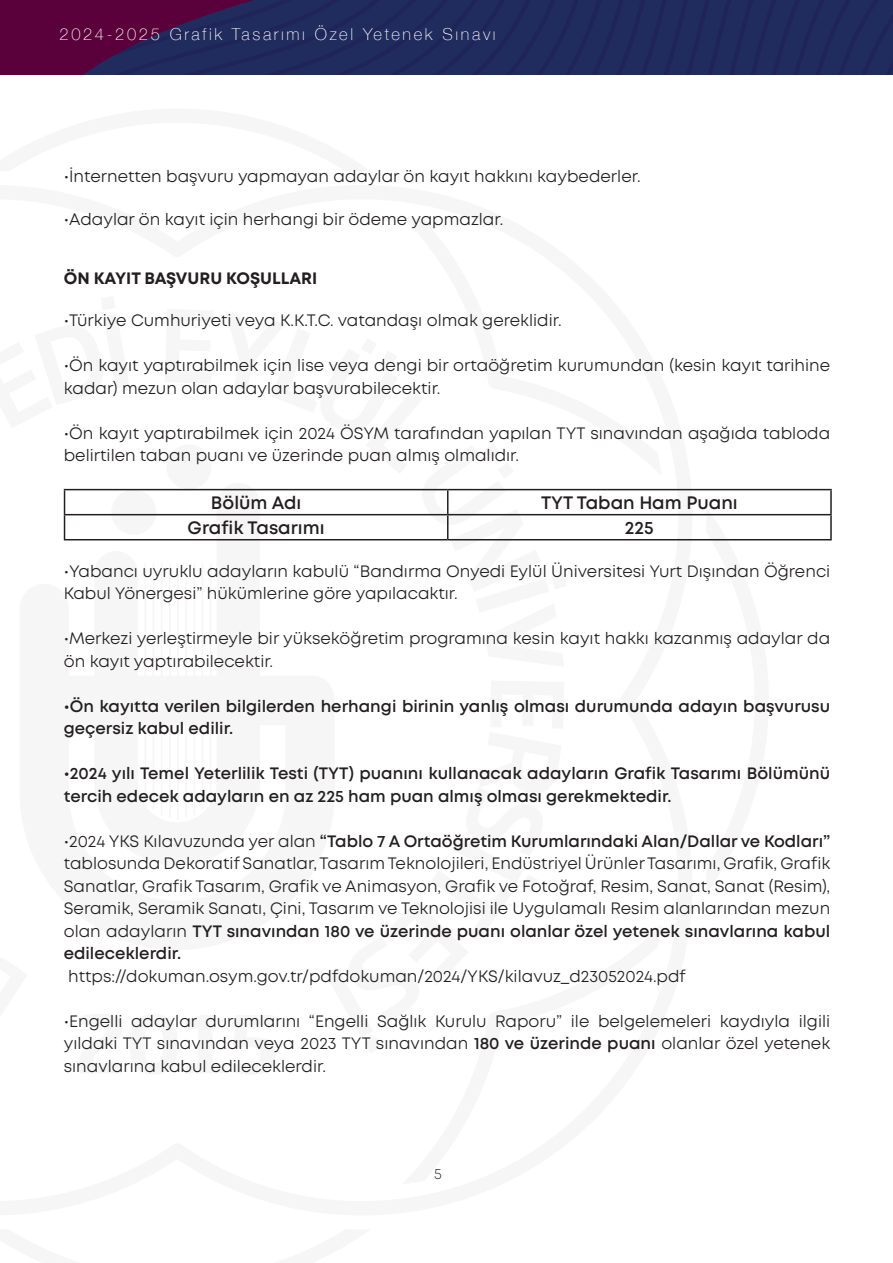
<style>
.page{position:relative;width:893px;height:1263px;background:#fff}
.page>*{position:absolute;margin:0;border:0;box-sizing:border-box;transform-origin:0 0}
.t1{font:600 18px "Mont";color:#231f20}
.t2{font:16.5px/22.5px "Mont";color:#231f20}
.t3{font:600 16.5px/22.5px "Mont";color:#231f20}
.t4{font:100 16.5px "Helvetica Neue";letter-spacing:.16em;color:#fff}
.t5{font:700 16.5px "Mont";color:#231f20}
.t6{font:300 15px "Mont";color:#231f20}
.s1{font-weight:600}
</style>
<div class="page">
<img style="left:0;top:0;width:893px;height:75px">
<svg style="left:109px;top:488px;width:105px;height:28px"></svg>
<hr style="left:144px;top:563px;width:2px;height:237px;background:#e7e9e8">
<hr style="left:153px;top:563px;width:1px;height:247px;background:#e7e9e8">
<hr style="left:161px;top:563px;width:1px;height:253px;background:#e7e9e8">
<hr style="left:169px;top:563px;width:2px;height:255px;background:#e7e9e8">
<hr style="left:177px;top:563px;width:2px;height:257px;background:#e7e9e8">
<hr style="left:185px;top:563px;width:2px;height:255px;background:#e7e9e8">
<hr style="left:193px;top:563px;width:2px;height:253px;background:#e7e9e8">
<hr style="left:202px;top:563px;width:1px;height:247px;background:#e7e9e8">
<hr style="left:210px;top:563px;width:1px;height:237px;background:#e7e9e8">
<hr style="left:64px;top:489px;width:384px;height:1px;background:#231f20">
<hr style="left:448px;top:489px;width:384px;height:1px;background:#231f20">
<hr style="left:830px;top:490px;width:2px;height:24px;background:#231f20">
<hr style="left:64px;top:514px;width:384px;height:1px;background:#231f20">
<svg style="left:64px;top:490px;width:1px;height:49px"></svg>
<hr style="left:448px;top:514px;width:384px;height:1px;background:#231f20">
<svg style="left:225px;top:488px;width:342px;height:53px"></svg>
<hr style="left:830px;top:515px;width:2px;height:24px;background:#231f20">
<hr style="left:64px;top:539px;width:384px;height:1px;background:#231f20">
<hr style="left:448px;top:539px;width:384px;height:1px;background:#231f20">
<p class="t4" style="left:60px;top:22px;width:438px">2024-2025 Grafik Tasarımı Özel Yetenek Sınavı</p>
<p class="t2" style="left:64px;top:165px;width:578px">•İnternetten başvuru yapmayan adaylar ön kayıt hakkını kaybederler.</p>
<p class="t2" style="left:64px;top:208px;width:441px">•Adaylar ön kayıt için herhangi bir ödeme yapmazlar.</p>
<p class="t5" style="left:64px;top:267px;width:255px">ÖN KAYIT BAŞVURU KOŞULLARI</p>
<p class="t2" style="left:64px;top:309px;width:499px">•Türkiye Cumhuriyeti veya K.K.T.C. vatandaşı olmak gereklidir.</p>
<p class="t2" style="left:64px;top:354px;width:768px">•Ön kayıt yaptırabilmek için lise veya dengi bir ortaöğretim kurumundan (kesin kayıt tarihine kadar) mezun olan adaylar başvurabilecektir.</p>
<p class="t2" style="left:64px;top:422px;width:768px">•Ön kayıt yaptırabilmek için 2024 ÖSYM tarafından yapılan TYT sınavından aşağıda tabloda belirtilen taban puanı ve üzerinde puan almış olmalıdır.</p>
<p class="t1" style="left:211px;top:491px;width:92px">Bölüm Adı</p>
<p class="t1" style="left:541px;top:491px;width:198px">TYT Taban Ham Puanı</p>
<p class="t1" style="left:188px;top:516px;width:138px">Grafik Tasarımı</p>
<p class="t1" style="left:625px;top:516px;width:30px">225</p>
<p class="t2" style="left:64px;top:560px;width:768px">•Yabancı uyruklu adayların kabulü “Bandırma Onyedi Eylül Üniversitesi Yurt Dışından Öğrenci<br>Kabul Yönergesi” hükümlerine göre yapılacaktır.</p>
<p class="t2" style="left:64px;top:627px;width:768px">•Merkezi yerleştirmeyle bir yükseköğretim programına kesin kayıt hakkı kazanmış adaylar da ön kayıt yaptırabilecektir.</p>
<p class="t3" style="left:64px;top:695px;width:768px">•Ön kayıtta verilen bilgilerden herhangi birinin yanlış olması durumunda adayın başvurusu geçersiz kabul edilir.</p>
<p class="t3" style="left:64px;top:762px;width:768px">•2024 yılı Temel Yeterlilik Testi (TYT) puanını kullanacak adayların Grafik Tasarımı Bölümünü tercih edecek adayların en az 225 ham puan almış olması gerekmektedir.</p>
<p class="t2" style="left:64px;top:830px;width:768px;text-align:justify">•2024 YKS Kılavuzunda yer alan <span class="s1">“Tablo 7 A Ortaöğretim Kurumlarındaki Alan/Dallar ve Kodları” </span>tablosunda Dekoratif Sanatlar, Tasarım Teknolojileri, Endüstriyel Ürünler Tasarımı, Grafik, Grafik Sanatlar, Grafik Tasarım, Grafik ve Animasyon, Grafik ve Fotoğraf, Resim, Sanat, Sanat (Resim), Seramik, Seramik Sanatı, Çini, Tasarım ve Teknolojisi ile Uygulamalı Resim alanlarından mezun olan adayların <span class="s1">TYT sınavından 180 ve üzerinde puanı olanlar özel yetenek sınavlarına kabul edileceklerdir.</span></p>
<p class="t2" style="left:68px;top:965px;width:619px">https://dokuman.osym.gov.tr/pdfdokuman/2024/YKS/kilavuz_d23052024.pdf</p>
<p class="t2" style="left:64px;top:1010px;width:768px;text-align:justify">•Engelli adaylar durumlarını “Engelli Sağlık Kurulu Raporu” ile belgelemeleri kaydıyla ilgili yıldaki TYT sınavından veya 2023 TYT sınavından <span class="s1">180 ve üzerinde puanı</span> olanlar özel yetenek sınavlarına kabul edileceklerdir.</p>
<p class="t6" style="left:434px;top:1164px;width:9px">5</p>
</div>
